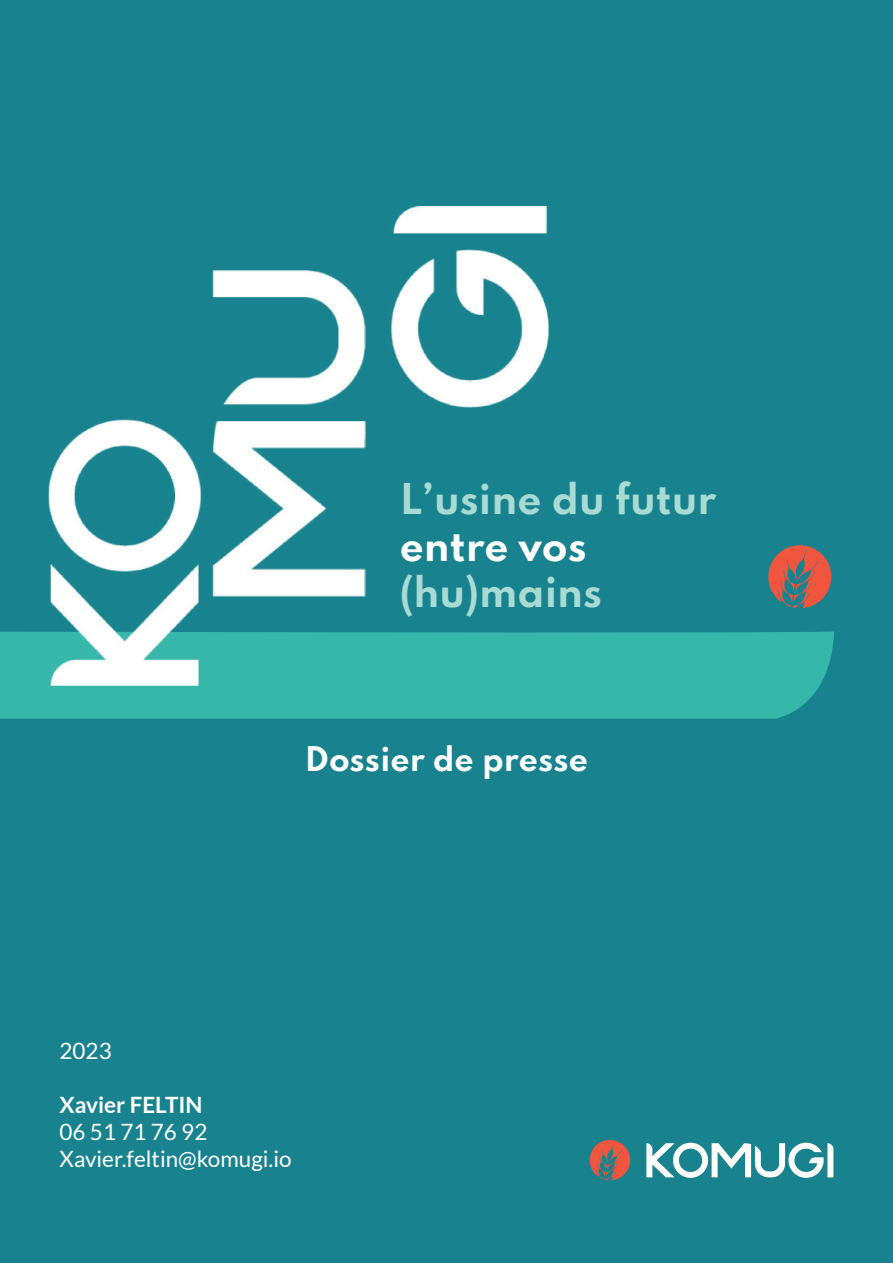
<style>
.page{position:relative;width:893px;height:1263px;background:#18838e}
.page>*{position:absolute;margin:0;border:0;box-sizing:border-box;transform-origin:0 0}
.t1{font:700 37.5px "Spartan";color:#a8dbd4}
.t2{font:700 37.5px "Spartan";letter-spacing:-.005em;color:#fff}
.t3{font:700 30px "Spartan";color:#fff}
.t4{font:22.5px/27px "Lato";color:#fff}
.t5{font:700 22.5px "Lato";color:#fff}
</style>
<div class="page">
<div style="left:0;top:631px;width:834px;height:88px;background:#37b7aa"></div>
<img style="left:49px;top:206px;width:499px;height:479px">
<svg style="left:768px;top:545px;width:63px;height:63px"></svg>
<svg style="left:590px;top:1140px;width:40px;height:40px"></svg>
<svg style="left:646px;top:1143px;width:187px;height:35px"></svg>
<h1 class="t1" style="left:400px;top:470px;width:318px">L’usine du futur</h1>
<h1 class="t2" style="left:400px;top:516px;width:189px">entre vos</h1>
<h1 class="t1" style="left:400px;top:563px;width:204px">(hu)mains</h1>
<h2 class="t3" style="left:305px;top:735px;width:285px">Dossier de presse</h2>
<p class="t4" style="left:60px;top:1037px;width:54px">2023</p>
<p class="t5" style="left:60px;top:1092px;width:144px">Xavier FELTIN</p>
<p class="t4" style="left:60px;top:1118px;width:234px">06 51 71 76 92<br>Xavier.feltin@komugi.io</p>
</div>
